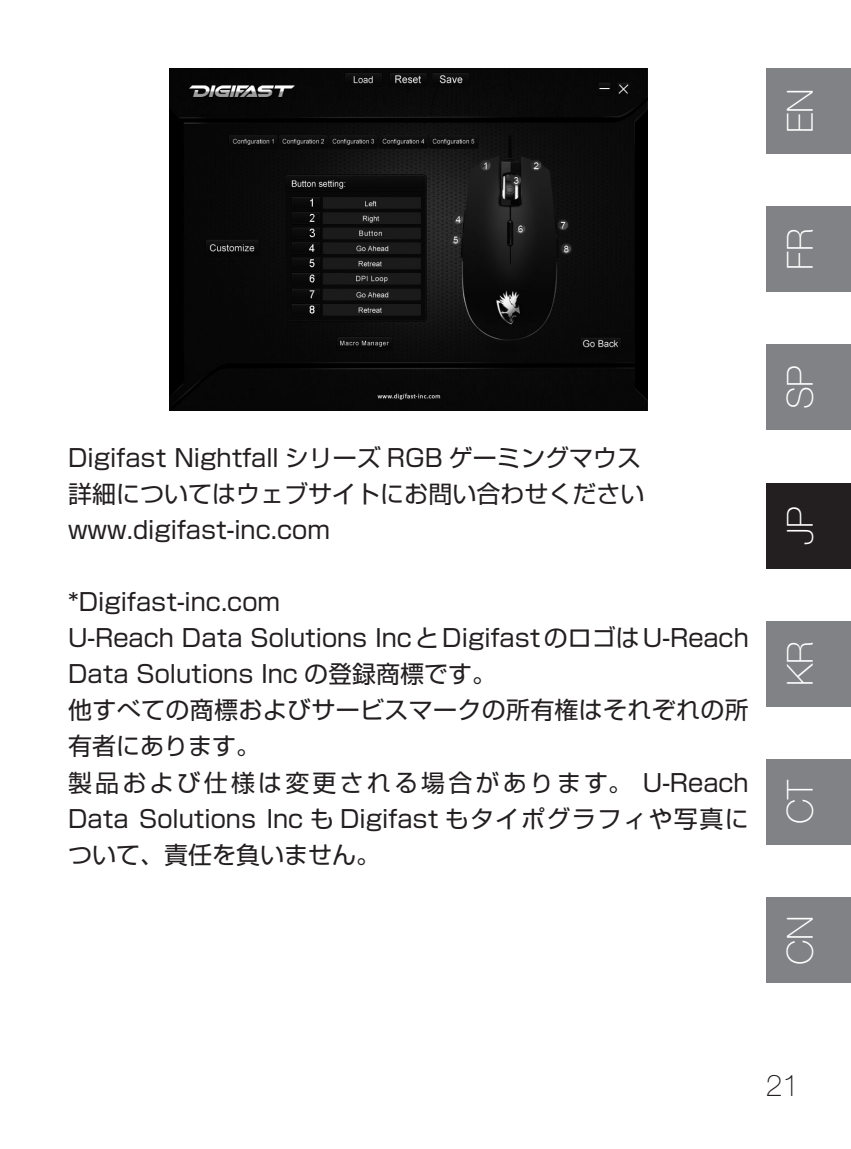
<style>
.page{position:relative;width:851px;height:1149px;background:#fff}
.page>*{position:absolute;margin:0;border:0;box-sizing:border-box;transform-origin:0 0}
.t1{font:100 36px "Helvetica Neue LT Std";color:#fff}
.t2{font:100 30px "Helvetica Neue LT Std";color:#231f20}
.t3{font:24px/36px "Shin Go Pro";color:#231f20}
</style>
<div class="page">
<div style="left:765px;top:68px;width:85px;height:85px;background:#808285"></div>
<div style="left:765px;top:206px;width:85px;height:85px;background:#808285"></div>
<div style="left:765px;top:344px;width:85px;height:85px;background:#808285"></div>
<div style="left:765px;top:483px;width:85px;height:85px;background:#231f20"></div>
<div style="left:765px;top:621px;width:85px;height:85px;background:#808285"></div>
<div style="left:765px;top:759px;width:85px;height:85px;background:#808285"></div>
<div style="left:765px;top:897px;width:85px;height:85px;background:#808285"></div>
<img style="left:170px;top:68px;width:477px;height:342px">
<h1 class="t1" style="left:779px;top:133px;width:46px;rotate:-90deg">EN</h1>
<h1 class="t1" style="left:779px;top:269px;width:43px;rotate:-90deg">FR</h1>
<p class="t3" style="left:68px;top:437px;width:574px">Digifast Nightfall シリーズ RGB ゲーミングマウス</p>
<p class="t3" style="left:68px;top:473px;width:577px">詳細についてはウェブサイトにお問い合わせください</p>
<p class="t3" style="left:68px;top:509px;width:263px">www.digifast-inc.com</p>
<p class="t3" style="left:68px;top:581px;width:213px">*Digifast-inc.com</p>
<p class="t3" style="left:68px;top:617px;width:682px">U-Reach Data Solutions IncとDigifastのロゴはU-Reach<br>Data Solutions Inc の登録商標です。</p>
<p class="t3" style="left:68px;top:689px;width:682px">他すべての商標およびサービスマークの所有権はそれぞれの所有者にあります。</p>
<p class="t3" style="left:68px;top:761px;width:682px;text-align:justify">製品および仕様は変更される場合があります。 U-Reach Data Solutions Inc も Digifast もタイポグラフィや写真について、責任を負いません。</p>
<h1 class="t1" style="left:779px;top:409px;width:45px;rotate:-90deg">SP</h1>
<h1 class="t1" style="left:779px;top:544px;width:40px;rotate:-90deg">JP</h1>
<h1 class="t1" style="left:779px;top:686px;width:46px;rotate:-90deg">KR</h1>
<h1 class="t1" style="left:779px;top:824px;width:46px;rotate:-90deg">CT</h1>
<h1 class="t1" style="left:779px;top:965px;width:51px;rotate:-90deg">CN</h1>
<p class="t2" style="left:765px;top:1068px;width:35px">21</p>
</div>
